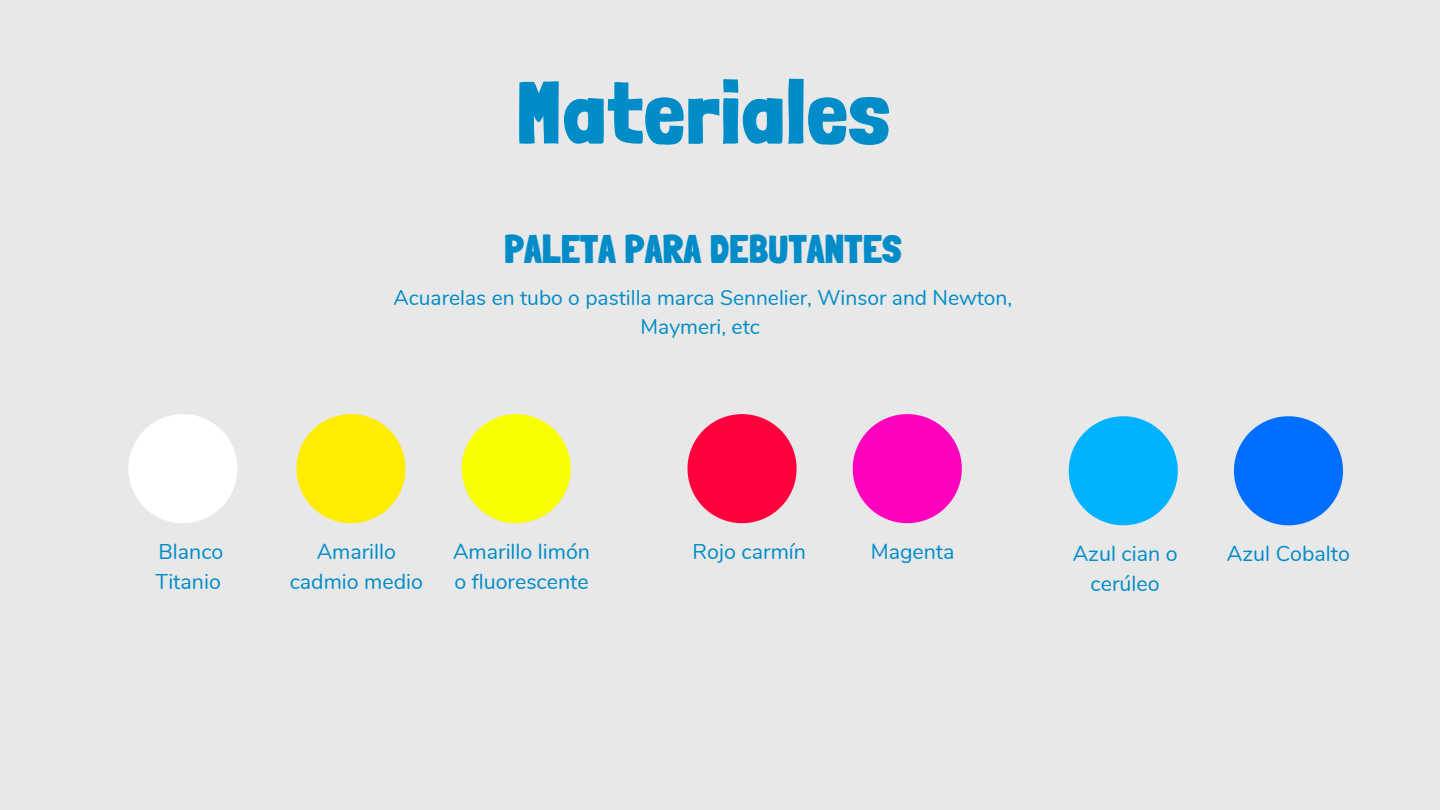
<style>
.page{position:relative;width:1440px;height:810px;background:#e8e8e8}
.page>*{position:absolute;margin:0;border:0;box-sizing:border-box;transform-origin:0 0}
.t1{font:900 88px "Londrina Solid";letter-spacing:.03em;color:#008cc8}
.t2{font:900 39px "Londrina Solid";letter-spacing:.02em;color:#008cc8}
.t3{font:21.4px/29.8px "Nunito";color:#008cc8;text-align:center}
.t4{font:21px/28.8px "Nunito";color:#008cc8;text-align:center}
</style>
<div class="page">
<svg style="left:296px;top:414px;width:110px;height:109px"></svg>
<svg style="left:462px;top:414px;width:109px;height:109px"></svg>
<svg style="left:688px;top:414px;width:109px;height:109px"></svg>
<svg style="left:853px;top:414px;width:109px;height:109px"></svg>
<svg style="left:128px;top:414px;width:109px;height:109px"></svg>
<svg style="left:1069px;top:416px;width:109px;height:109px"></svg>
<svg style="left:1234px;top:416px;width:109px;height:109px"></svg>
<p class="t1" style="left:517px;top:60px;width:374px">Materiales</p>
<p class="t2" style="left:504px;top:226px;width:399px">PALETA PARA DEBUTANTES</p>
<p class="t4" style="left:394px;top:284px;width:620px">Acuarelas en tubo o pastilla marca Sennelier, Winsor and Newton,<br>Maymeri, etc</p>
<p class="t3" style="left:159px;top:537px;width:66px">Blanco</p>
<p class="t3" style="left:693px;top:537px;width:115px">Rojo carmín</p>
<p class="t3" style="left:871px;top:537px;width:85px">Magenta</p>
<p class="t3" style="left:156px;top:567px;width:67px">Titanio</p>
<p class="t3" style="left:290px;top:537px;width:135px">Amarillo cadmio medio</p>
<p class="t3" style="left:453px;top:537px;width:139px;text-align:left">Amarillo limón o fluorescente</p>
<p class="t3" style="left:1073px;top:539px;width:106px">Azul cian o cerúleo</p>
<p class="t3" style="left:1227px;top:539px;width:125px">Azul Cobalto</p>
</div>
